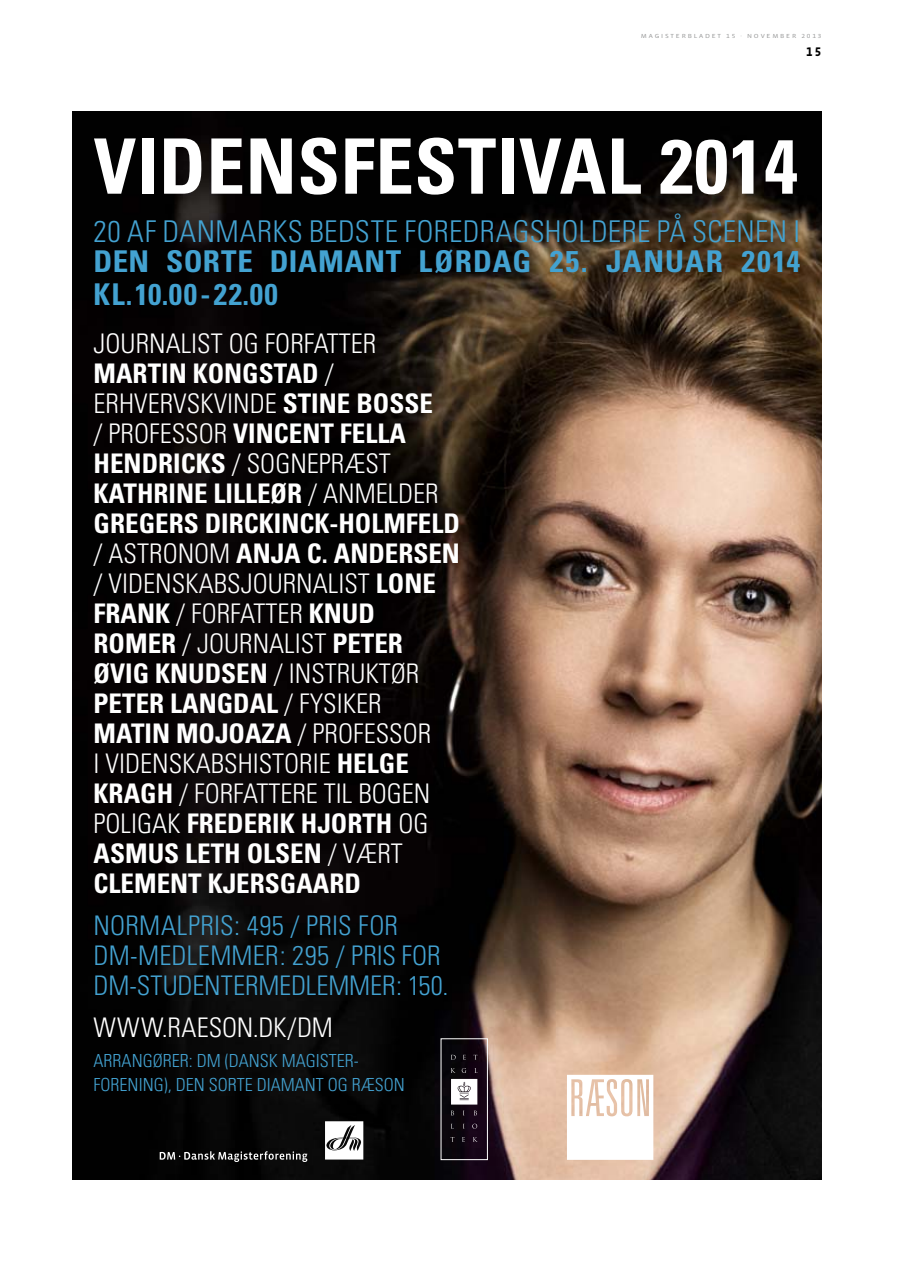
<style>
.page{position:relative;width:915px;height:1263px;background:#fff}
.page>*{position:absolute;margin:0;border:0;box-sizing:border-box;transform-origin:0 0}
.t1{font:700 condensed 76.5px "Univers";letter-spacing:.01em;color:#fff}
.t2{font:700 condensed 30px/33px "Univers";letter-spacing:.03em;color:#43a2d1}
.t3{font:300 condensed 30px "Univers";letter-spacing:.01em;color:#43a2d1}
.t4{font:700 condensed 27px/30px "Univers";color:#fff}
.t5{font:300 condensed 27px/30px "Univers";letter-spacing:.005em;color:#43a2d1}
.t6{font:300 condensed 27px "Univers";letter-spacing:-.005em;color:#fff}
.t7{font:300 condensed 18px/24px "Univers";color:#43a2d1}
.t8{font:700 12.75px "Vista Sans OT";color:#000}
.t9{font:6px "Vista Sans OT";letter-spacing:.25em;color:#979898;scale:1.2 1}
.s1{font-weight:300}
</style>
<div class="page">
<img style="left:72px;top:112px;width:749px;height:1067px">
<svg style="left:160px;top:1151px;width:147px;height:11px;background:#464646"></svg>
<svg style="left:325px;top:1121px;width:38px;height:38px"></svg>
<svg style="left:566px;top:1075px;width:87px;height:85px"></svg>
<svg style="left:450px;top:1055px;width:5px;height:5px"></svg>
<svg style="left:473px;top:1055px;width:4px;height:4px"></svg>
<svg style="left:450px;top:1068px;width:5px;height:5px"></svg>
<svg style="left:461px;top:1068px;width:5px;height:5px"></svg>
<svg style="left:474px;top:1068px;width:3px;height:5px"></svg>
<svg style="left:450px;top:1110px;width:4px;height:5px"></svg>
<svg style="left:473px;top:1110px;width:4px;height:5px"></svg>
<svg style="left:450px;top:1124px;width:3px;height:4px"></svg>
<svg style="left:472px;top:1124px;width:5px;height:5px"></svg>
<svg style="left:450px;top:1137px;width:4px;height:5px"></svg>
<svg style="left:473px;top:1137px;width:4px;height:5px"></svg>
<svg style="left:451px;top:1079px;width:26px;height:25px"></svg>
<p class="t9" style="left:640px;top:33px;width:152px">MAGISTERBLADET 15 · NOVEMBER 2013</p>
<p class="t8" style="left:805px;top:45px;width:17px">15</p>
<h1 class="t1" style="left:94px;top:138px;width:705px">VIDENSFESTIVAL 2014</h1>
<p class="t3" style="left:94px;top:220px;width:707px">20 AF DANMARKS BEDSTE FOREDRAGS HOLDERE PÅ SCENEN I</p>
<p class="t2" style="left:94px;top:248px;width:707px">DEN SORTE DIAMANT LØRDAG 25. JANUAR 2014<br>KL. 10.00 - 22.00</p>
<p class="t4" style="left:94px;top:331px;width:368px"><span class="s1">JOURNALIST OG FORFATTER<br></span>MARTIN KONGSTAD <span class="s1">/<br>ERHVERVSKVINDE</span> STINE BOSSE<br><span class="s1">/ PROFESSOR</span> VINCENT FELLA<br>HENDRICKS <span class="s1">/ SOGNEPRÆST<br></span>KATHRINE LILLEØR <span class="s1">/ ANMELDER<br></span>GREGERS DIRCKINCK-HOLMFELD <span class="s1">/ ASTRONOM</span> ANJA C. ANDERSEN <span class="s1">/ VIDENSKABSJOURNALIST</span> LONE<br>FRANK <span class="s1">/ FORFATTER</span> KNUD<br>ROMER <span class="s1">/ JOURNALIST</span> PETER<br>ØVIG KNUDSEN <span class="s1">/ INSTRUKTØR<br></span>PETER LANGDAL <span class="s1">/ FYSIKER<br></span>MATIN MOJOAZA <span class="s1">/ PROFESSOR<br>I VIDENSKABSHISTORIE</span> HELGE<br>KRAGH <span class="s1">/ FORFATTERE TIL BOGEN<br>POLIGAK</span> FREDERIK HJORTH <span class="s1">OG<br></span>ASMUS LETH OLSEN <span class="s1">/ VÆRT<br></span>CLEMENT KJERSGAARD</p>
<p class="t5" style="left:94px;top:913px;width:356px">NORMALPRIS: 495 / PRIS FOR<br>DM-MEDLEMMER: 295 / PRIS FOR<br>DM-STUDENTERMEDLEMMER: 150.</p>
<p class="t6" style="left:94px;top:1017px;width:240px">WWW.RAESON.DK/DM</p>
<p class="t7" style="left:94px;top:1050px;width:313px">ARRANGØRER: DM (DANSK MAGISTER -<br>FORENING), DEN SORTE DIAMANT OG RÆSON</p>
</div>
